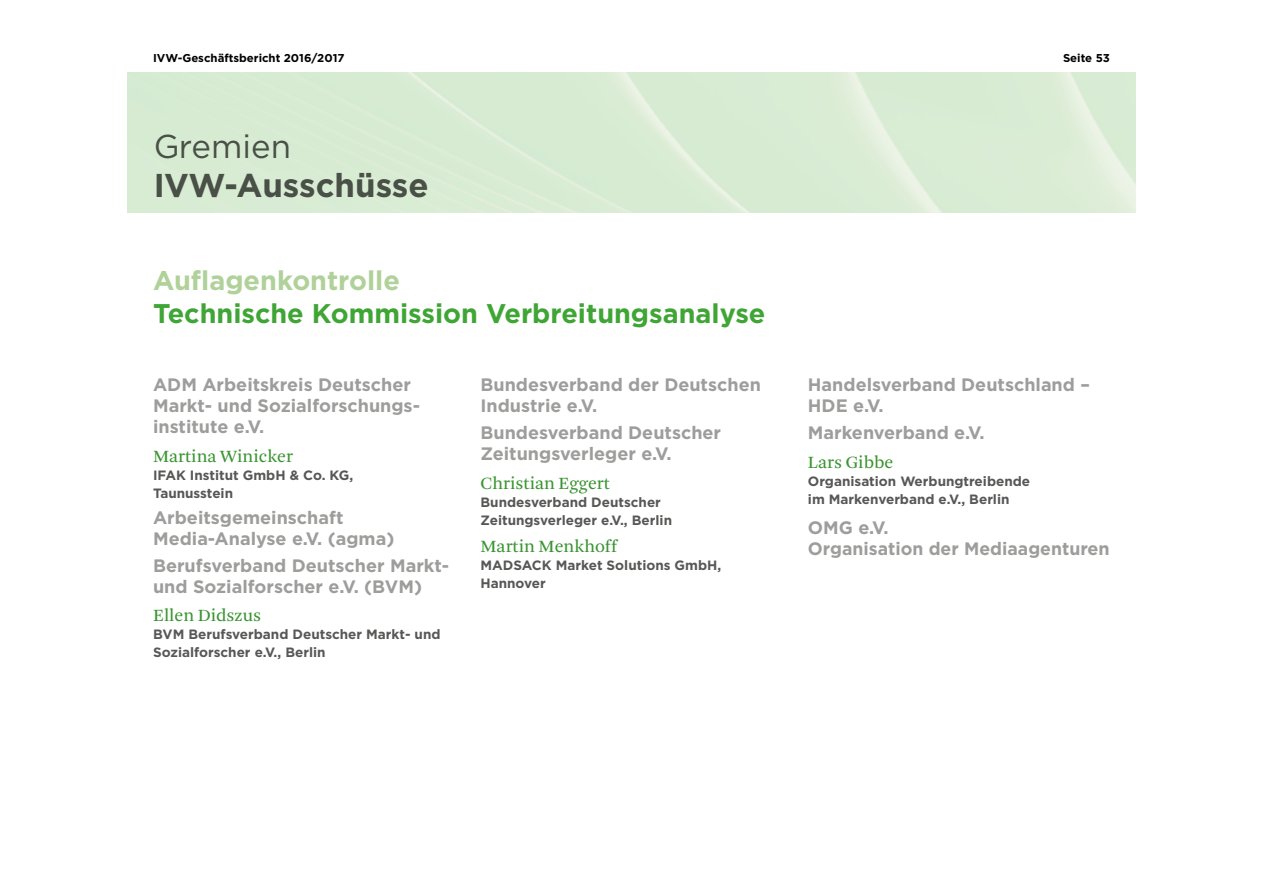
<style>
.page{position:relative;width:1263px;height:893px;background:#fff}
.page>*{position:absolute;margin:0;border:0;box-sizing:border-box;transform-origin:0 0}
.t1{font:700 33px "Gotham";color:#575756}
.t2{font:33px "Gotham";color:#575756}
.t3{font:700 27px "Gotham";color:#3fa535}
.t4{font:700 27px "Gotham";color:#b0d199}
.t5{font:700 18px/21px "Gotham";color:#9d9d9c}
.t6{font:18px "Arnhem Blond";color:#399430}
.t7{font:700 13.5px/18px "Gotham";color:#575756}
.t8{font:700 11.4px "Gotham";color:#000}
</style>
<div class="page">
<p class="t8" style="left:153px;top:50px;width:193px">IVW-Geschäftsbericht 2016/2017</p>
<p class="t8" style="left:1063px;top:50px;width:48px">Seite 53</p>
<h1 class="t2" style="left:153px;top:125px;width:139px">Gremien</h1>
<h1 class="t1" style="left:153px;top:163px;width:277px">IVW-Ausschüsse</h1>
<h2 class="t4" style="left:153px;top:263px;width:248px">Auflagenkontrolle</h2>
<h2 class="t3" style="left:153px;top:296px;width:614px">Technische Kommission Verbreitungsanalyse</h2>
<p class="t5" style="left:153px;top:374px;width:268px">ADM Arbeitskreis Deutscher<br>Markt- und Sozialforschungs&shy;institute e.V.</p>
<p class="t6" style="left:153px;top:447px;width:141px">Martina Winicker</p>
<p class="t7" style="left:153px;top:466px;width:202px">IFAK Institut GmbH &amp; Co. KG,<br>Taunusstein</p>
<p class="t5" style="left:153px;top:507px;width:243px">Arbeitsgemeinschaft<br>Media-Analyse e.V. (agma)</p>
<p class="t5" style="left:153px;top:555px;width:298px">Berufsverband Deutscher Markt&shy;und Sozialforscher e.V. (BVM)</p>
<p class="t6" style="left:153px;top:606px;width:109px">Ellen Didszus</p>
<p class="t7" style="left:153px;top:625px;width:289px">BVM Berufsverband Deutscher Markt- und<br>Sozialforscher e.V., Berlin</p>
<p class="t5" style="left:480px;top:374px;width:282px">Bundesverband der Deutschen<br>Industrie e.V.</p>
<p class="t5" style="left:480px;top:422px;width:242px">Bundesverband Deutscher<br>Zeitungsverleger e.V.</p>
<p class="t6" style="left:480px;top:474px;width:131px">Christian Eggert</p>
<p class="t7" style="left:480px;top:493px;width:193px">Bundesverband Deutscher<br>Zeitungsverleger e.V., Berlin</p>
<p class="t6" style="left:480px;top:537px;width:138px">Martin Menkhoff</p>
<p class="t7" style="left:480px;top:556px;width:242px">MADSACK Market Solutions GmbH,<br>Hannover</p>
<p class="t5" style="left:808px;top:374px;width:283px">Handelsverband Deutschland –<br>HDE e.V.</p>
<p class="t5" style="left:808px;top:422px;width:178px">Markenverband e.V.</p>
<p class="t6" style="left:808px;top:453px;width:87px">Lars Gibbe</p>
<p class="t7" style="left:808px;top:472px;width:224px">Organisation Werbungtreibende im Markenverband e.V., Berlin</p>
<p class="t5" style="left:808px;top:517px;width:303px">OMG e.V.<br>Organisation der Mediaagenturen</p>
</div>
